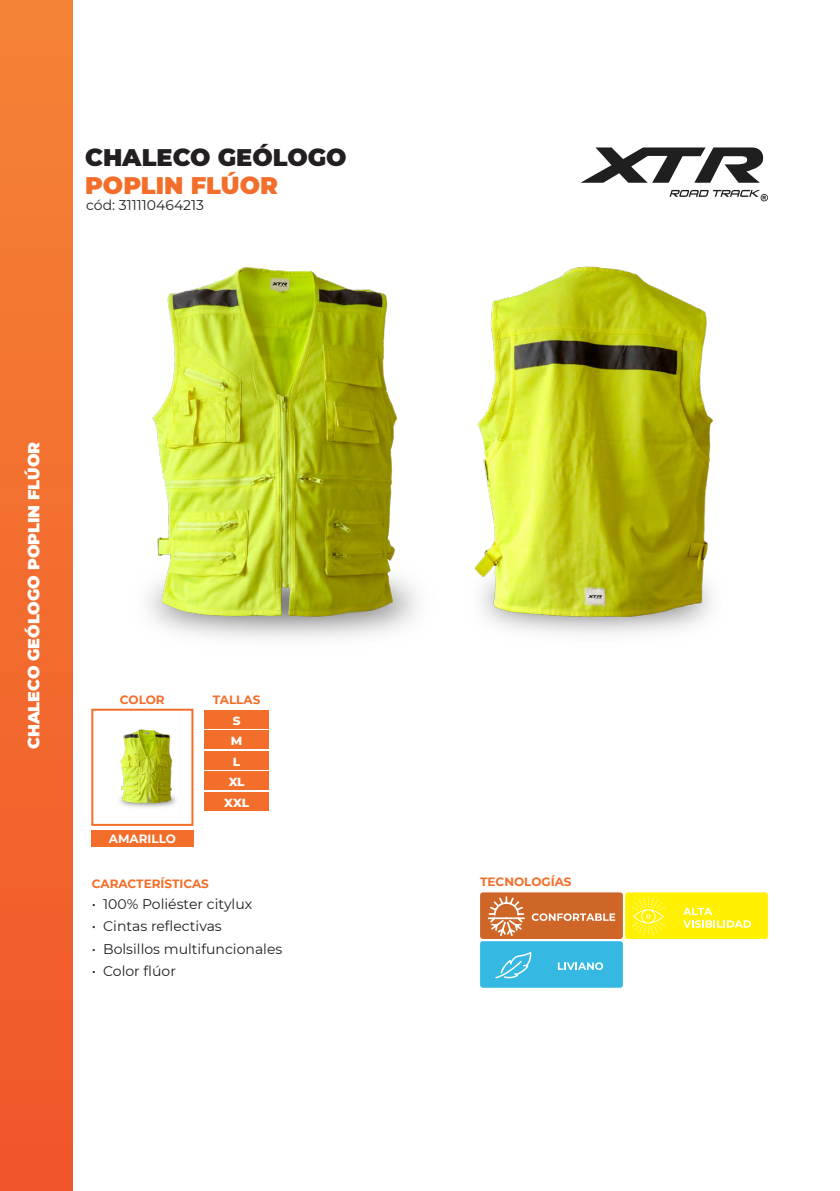
<style>
.page{position:relative;width:840px;height:1191px;background:#fff}
.page>*{position:absolute;margin:0;border:0;box-sizing:border-box;transform-origin:0 0}
.t1{font:900 24px "Montserrat";color:#231f20}
.t2{font:900 24px "Montserrat";color:#f36e2a}
.t3{font:900 16px "Montserrat";color:#fff}
.t4{font:14px "Montserrat";color:#231f20}
.t5{font:700 12px "Montserrat";color:#f36e2a}
.t6{font:700 12px "Montserrat";color:#fff}
.t7{font:800 12px "Montserrat";color:#fff}
</style>
<div class="page">
<div style="left:0;top:0;width:72px;height:1191px;background:linear-gradient(to bottom,#f48435,#f1552a)"></div>
<div style="left:480px;top:892px;width:142px;height:47px;background:#ce6627;border-radius:3px"></div>
<div style="left:624px;top:892px;width:143px;height:47px;background:#fff101;border-radius:3px"></div>
<div style="left:480px;top:941px;width:142px;height:46px;background:#35b9e3;border-radius:3px"></div>
<svg style="left:487px;top:896px;width:38px;height:40px"></svg>
<svg style="left:531px;top:913px;width:84px;height:8px"></svg>
<svg style="left:557px;top:962px;width:45px;height:8px"></svg>
<svg style="left:495px;top:952px;width:36px;height:27px"></svg>
<svg style="left:683px;top:907px;width:67px;height:20px"></svg>
<svg style="left:631px;top:897px;width:33px;height:38px"></svg>
<img style="left:148px;top:267px;width:270px;height:372px">
<img style="left:474px;top:266px;width:239px;height:368px">
<img style="left:119px;top:729px;width:58px;height:79px">
<svg style="left:580px;top:147px;width:183px;height:36px"></svg>
<svg style="left:669px;top:190px;width:98px;height:11px"></svg>
<div style="left:91px;top:829px;width:102px;height:17px;background:#f36e2a"></div>
<div style="left:204px;top:709px;width:65px;height:19px;background:#f36e2a"></div>
<div style="left:204px;top:730px;width:65px;height:19px;background:#f36e2a"></div>
<div style="left:204px;top:751px;width:65px;height:18px;background:#f36e2a"></div>
<div style="left:204px;top:771px;width:65px;height:19px;background:#f36e2a"></div>
<div style="left:204px;top:792px;width:65px;height:18px;background:#f36e2a"></div>
<div style="left:91px;top:708px;width:102px;height:118px;border:2px solid #f36e2a"></div>
<p class="t1" style="left:85px;top:139px;width:263px">CHALECO GEÓLOGO</p>
<p class="t2" style="left:85px;top:168px;width:194px">POPLIN FLÚOR</p>
<p class="t4" style="left:86px;top:195px;width:119px">cód: 311110464213</p>
<p class="t3" style="left:22px;top:749px;width:309px;rotate:-90deg">CHALECO GEÓLOGO POPLIN FLÚOR</p>
<p class="t5" style="left:120px;top:690px;width:46px">COLOR</p>
<p class="t5" style="left:213px;top:690px;width:49px">TALLAS</p>
<p class="t7" style="left:233px;top:711px;width:9px">S</p>
<p class="t7" style="left:231px;top:732px;width:13px">M</p>
<p class="t7" style="left:233px;top:753px;width:9px">L</p>
<p class="t7" style="left:228px;top:773px;width:17px">XL</p>
<p class="t7" style="left:224px;top:794px;width:26px">XXL</p>
<p class="t6" style="left:109px;top:829px;width:69px">AMARILLO</p>
<p class="t5" style="left:92px;top:875px;width:119px">CARACTERÍSTICAS</p>
<p class="t5" style="left:480px;top:872px;width:93px">TECNOLOGÍAS</p>
<p class="t4" style="left:92px;top:894px;width:162px">• 100% Poliéster citylux</p>
<p class="t4" style="left:92px;top:916px;width:131px">• Cintas reflectivas</p>
<p class="t4" style="left:92px;top:939px;width:192px">• Bolsillos multifuncionales</p>
<p class="t4" style="left:92px;top:961px;width:86px">• Color flúor</p>
</div>
